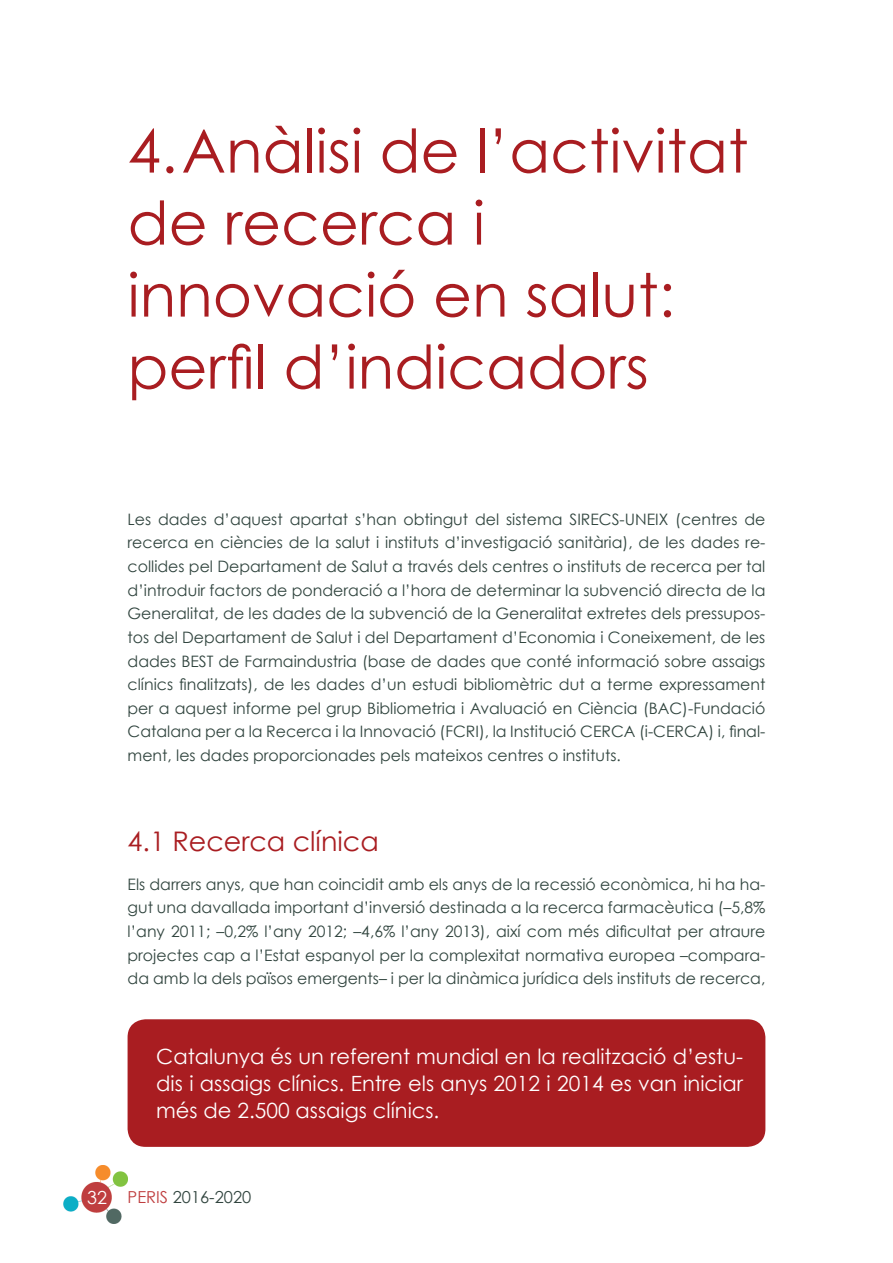
<style>
.page{position:relative;width:893px;height:1263px;background:#fff}
.page>*{position:absolute;margin:0;border:0;box-sizing:border-box;transform-origin:0 0}
.t1{font:60px/72px "Century Gothic";color:#a91d21}
.t2{font:27px "Century Gothic";color:#a91d21}
.t3{font:21px/27px "Century Gothic";color:#fff;text-align:justify}
.t4{font:18px "Century Gothic";color:#fff}
.t5{font:16.5px "Century Gothic";color:#30443e}
.t6{font:15.75px/23.7px "Century Gothic";color:#30443e;text-align:justify}
.s1{color:#bf3e3f}
</style>
<div class="page">
<img style="left:63px;top:1166px;width:65px;height:57px">
<div style="left:128px;top:1019px;width:637px;height:128px;background:#a91d21;border-radius:18px"></div>
<h1 class="t1" style="left:128px;top:114px;width:622px">4.Anàlisi de l’activitat de recerca i innovació en salut: perfil d’indicadors</h1>
<p class="t6" style="left:128px;top:507px;width:639px">Les dades d’aquest apartat s’han obtingut del sistema SIRECS-UNEIX (centres de recerca en ciències de la salut i instituts d’investigació sanitària), de les dades re&shy;collides pel Departament de Salut a través dels centres o instituts de recerca per tal d’introduir factors de ponderació a l’hora de determinar la subvenció directa de la Generalitat, de les dades de la subvenció de la Generalitat extretes dels pressupos&shy;tos del Departament de Salut i del Departament d’Economia i Coneixement, de les dades BEST de Farmaindustria (base de dades que conté informació sobre assaigs clínics finalitzats), de les dades d’un estudi bibliomètric dut a terme expressament per a aquest informe pel grup Bibliometria i Avaluació en Ciència (BAC)-Fundació Catalana per a la Recerca i la Innovació (FCRI), la Institució CERCA (i-CERCA) i, final&shy;ment, les dades proporcionades pels mateixos centres o instituts.</p>
<h2 class="t2" style="left:128px;top:825px;width:253px">4.1 Recerca clínica</h2>
<p class="t6" style="left:128px;top:872px;width:639px">Els darrers anys, que han coincidit amb els anys de la recessió econòmica, hi ha ha&shy;gut una davallada important d’inversió destinada a la recerca farmacèutica (–5,8% l’any 2011; –0,2% l’any 2012; –4,6% l’any 2013), així com més dificultat per atraure projectes cap a l’Estat espanyol per la complexitat normativa europea –compara&shy;da amb la dels països emergents– i per la dinàmica jurídica dels instituts de recerca,</p>
<h3 class="t3" style="left:156px;top:1042px;width:588px">Catalunya és un referent mundial en la realització d’estu&shy;dis i assaigs clínics. Entre els anys 2012 i 2014 es van iniciar més de 2.500 assaigs clínics.</h3>
<p class="t4" style="left:87px;top:1187px;width:21px">32</p>
<p class="t5" style="left:128px;top:1187px;width:125px"><span class="s1">PERIS</span> 2016-2020</p>
</div>
